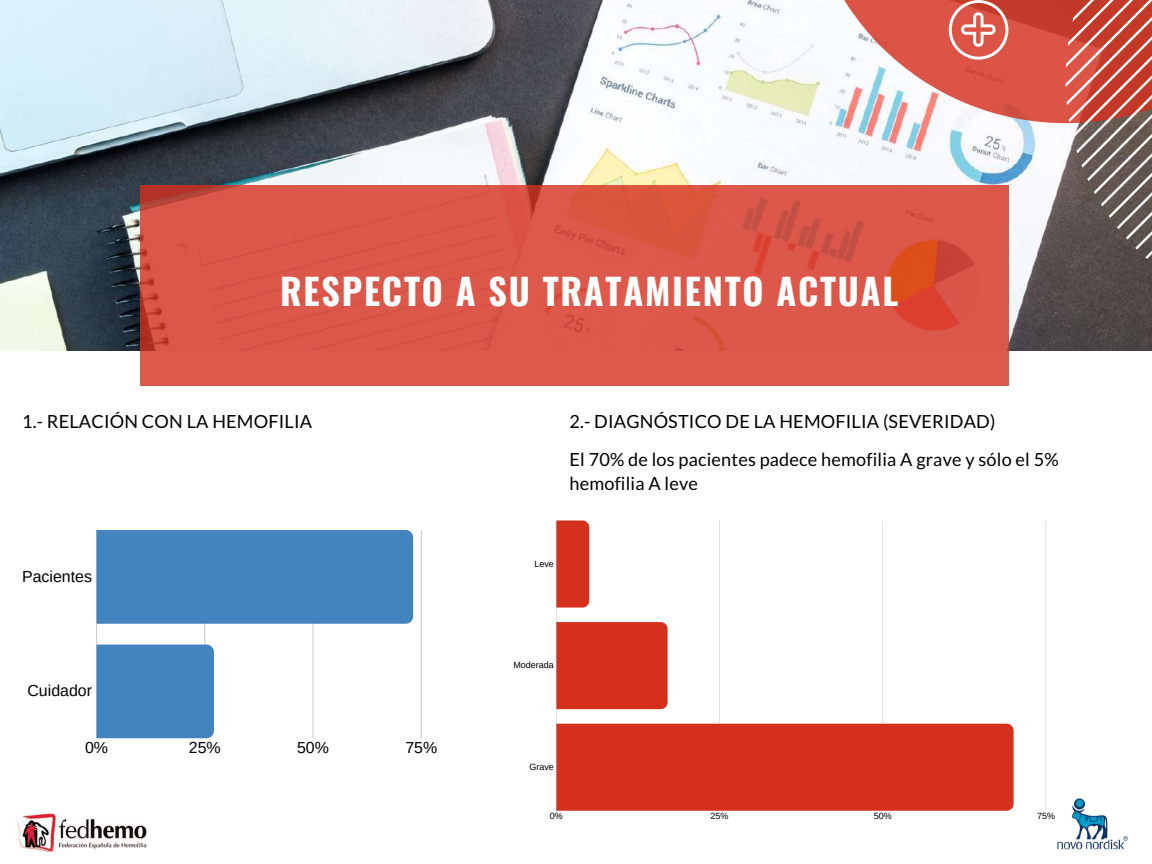
<style>
.page{position:relative;width:1152px;height:864px;background:#fff}
.page>*{position:absolute;margin:0;border:0;box-sizing:border-box;transform-origin:0 0}
.t1{font:700 36px "Oswald";letter-spacing:.05em;color:#fff}
.t2{font:18.15px/24.8px "Lato";letter-spacing:.01em;color:#000}
.t3{font:15.9px "Arimo";color:#000}
.t4{font:9px "Arimo";color:#000}
</style>
<div class="page">
<img style="left:0;top:0;width:1152px;height:350px">
<svg style="left:141px;top:185px;width:868px;height:201px;background:#da5647"></svg>
<svg style="left:805px;top:0;width:261px;height:123px;fill:#dc5446"></svg>
<svg style="left:1066px;top:0;width:86px;height:259px;background:#a0655d"></svg>
<svg style="left:949px;top:0;width:59px;height:60px"></svg>
<hr style="left:96px;top:530px;width:1px;height:208px;background:#222">
<hr style="left:204px;top:530px;width:1px;height:208px;background:#222">
<hr style="left:313px;top:530px;width:1px;height:208px;background:#222">
<hr style="left:421px;top:530px;width:1px;height:208px;background:#222">
<div style="left:97px;top:530px;width:316px;height:94px;background:#4383be"></div>
<div style="left:97px;top:645px;width:117px;height:93px;background:#4383be"></div>
<hr style="left:556px;top:520px;width:1px;height:291px;background:#222">
<hr style="left:719px;top:520px;width:1px;height:291px;background:#222">
<hr style="left:882px;top:520px;width:1px;height:291px;background:#222">
<hr style="left:1046px;top:520px;width:1px;height:291px;background:#222">
<div style="left:556px;top:520px;width:33px;height:88px;background:#d5301e"></div>
<div style="left:556px;top:622px;width:112px;height:87px;background:#d5301e"></div>
<div style="left:556px;top:724px;width:458px;height:87px;background:#d5301e"></div>
<img style="left:1045px;top:785px;width:84px;height:65px">
<img style="left:17px;top:812px;width:130px;height:40px">
<h1 class="t1" style="left:280px;top:263px;width:620px">RESPECTO A SU TRATAMIENTO ACTUAL</h1>
<p class="t2" style="left:22px;top:409px;width:292px">1.- RELACIÓN CON LA HEMOFILIA</p>
<p class="t3" style="left:22px;top:568px;width:71px">Pacientes</p>
<p class="t3" style="left:27px;top:682px;width:66px">Cuidador</p>
<p class="t3" style="left:85px;top:738px;width:25px">0%</p>
<p class="t3" style="left:189px;top:738px;width:33px">25%</p>
<p class="t3" style="left:297px;top:738px;width:33px">50%</p>
<p class="t3" style="left:405px;top:738px;width:33px">75%</p>
<p class="t2" style="left:569px;top:409px;width:427px">2.- DIAGNÓSTICO DE LA HEMOFILIA (SEVERIDAD)</p>
<p class="t2" style="left:569px;top:446px;width:491px">El 70% de los pacientes padece hemofilia A grave y sólo el 5% hemofilia A leve</p>
<p class="t4" style="left:534px;top:559px;width:21px">Leve</p>
<p class="t4" style="left:513px;top:660px;width:42px">Moderada</p>
<p class="t4" style="left:529px;top:762px;width:26px">Grave</p>
<p class="t4" style="left:550px;top:811px;width:14px">0%</p>
<p class="t4" style="left:711px;top:811px;width:19px">25%</p>
<p class="t4" style="left:874px;top:811px;width:19px">50%</p>
<p class="t4" style="left:1037px;top:811px;width:19px">75%</p>
</div>
